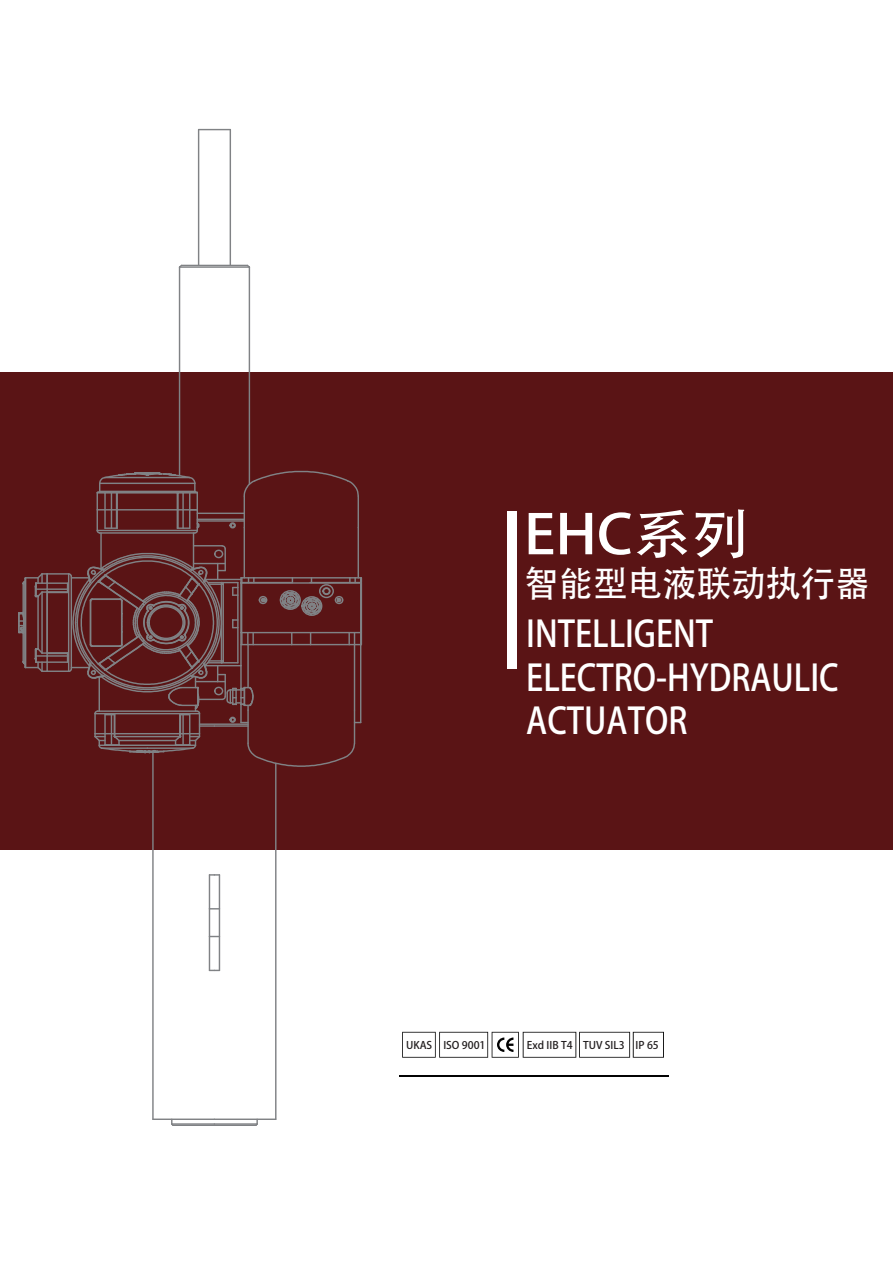
<style>
.page{position:relative;width:893px;height:1263px;background:#fff}
.page>*{position:absolute;margin:0;border:0;box-sizing:border-box;transform-origin:0 0}
.t1{font:54px "Adobe Heiti Std";color:#fff;scale:1.09 1}
.t2{font:36px/43.2px "Adobe Heiti Std";color:#fff;scale:.89 1}
.t3{font:36px/49.9px "Adobe Heiti Std";color:#fff;scale:.96 1}
.t4{font:10.5px "Adobe Heiti Std";color:#231f20}
</style>
<div class="page">
<div style="left:0;top:372px;width:893px;height:477px;background:#5a1415"></div>
<div style="left:507px;top:511px;width:9px;height:158px;background:#fff"></div>
<hr style="left:399px;top:1075px;width:269px;height:1px;background:#030303">
<hr style="left:244px;top:496px;width:1px;height:32px;background:#808285">
<hr style="left:358px;top:496px;width:1px;height:32px;background:#808285">
<svg style="left:243px;top:470px;width:116px;height:28px"></svg>
<hr style="left:244px;top:528px;width:1px;height:50px;background:#808285">
<hr style="left:358px;top:528px;width:1px;height:50px;background:#808285">
<hr style="left:100px;top:533px;width:2px;height:36px;background:#808285">
<hr style="left:193px;top:533px;width:1px;height:36px;background:#808285">
<hr style="left:152px;top:752px;width:2px;height:367px;background:#808285">
<hr style="left:275px;top:763px;width:1px;height:356px;background:#808285">
<hr style="left:249px;top:267px;width:1px;height:217px;background:#808285">
<hr style="left:179px;top:267px;width:1px;height:209px;background:#808285">
<hr style="left:230px;top:130px;width:1px;height:135px;background:#808285">
<hr style="left:198px;top:130px;width:1px;height:135px;background:#808285">
<div style="left:229px;top:522px;width:7px;height:6px;border:1px solid #808285;border-radius:50%"></div>
<hr style="left:197px;top:519px;width:47px;height:1px;background:#808285">
<svg style="left:230px;top:523px;width:5px;height:5px"></svg>
<hr style="left:214px;top:1123px;width:43px;height:2px;background:#808285">
<hr style="left:172px;top:1123px;width:42px;height:2px;background:#808285">
<hr style="left:173px;top:1124px;width:83px;height:2px;background:#808285">
<svg style="left:209px;top:908px;width:11px;height:29px"></svg>
<hr style="left:209px;top:936px;width:1px;height:34px;background:#808285">
<hr style="left:219px;top:936px;width:1px;height:34px;background:#808285">
<svg style="left:209px;top:874px;width:10px;height:2px"></svg>
<hr style="left:209px;top:875px;width:1px;height:34px;background:#808285">
<hr style="left:219px;top:875px;width:1px;height:34px;background:#808285">
<hr style="left:214px;top:1118px;width:62px;height:2px;background:#808285">
<hr style="left:153px;top:1118px;width:61px;height:2px;background:#808285">
<hr style="left:197px;top:513px;width:47px;height:1px;background:#808285">
<hr style="left:180px;top:266px;width:69px;height:2px;background:#808285">
<hr style="left:182px;top:265px;width:65px;height:1px;background:#808285">
<hr style="left:199px;top:129px;width:31px;height:1px;background:#808285">
<svg style="left:96px;top:471px;width:104px;height:63px"></svg>
<hr style="left:97px;top:530px;width:100px;height:1px;background:#808285">
<svg style="left:18px;top:544px;width:344px;height:224px"></svg>
<hr style="left:197px;top:520px;width:47px;height:2px;background:#808285">
<hr style="left:199px;top:723px;width:49px;height:2px;background:#808285">
<svg style="left:402px;top:1032px;width:262px;height:26px"></svg>
<h1 class="t1" style="left:524px;top:502px;width:209px">EHC系列</h1>
<h2 class="t3" style="left:524px;top:560px;width:362px">智能型电液联动执行器<br>INTELLIGENT</h2>
<h2 class="t2" style="left:526px;top:657px;width:353px">ELECTRO-HYDRAULIC<br>ACTUATOR</h2>
<p class="t4" style="left:406px;top:1039px;width:81px">UKAS ISO 9001</p>
<p class="t4" style="left:527px;top:1039px;width:133px">Exd IIB T4 TUV SIL3 IP 65</p>
</div>
